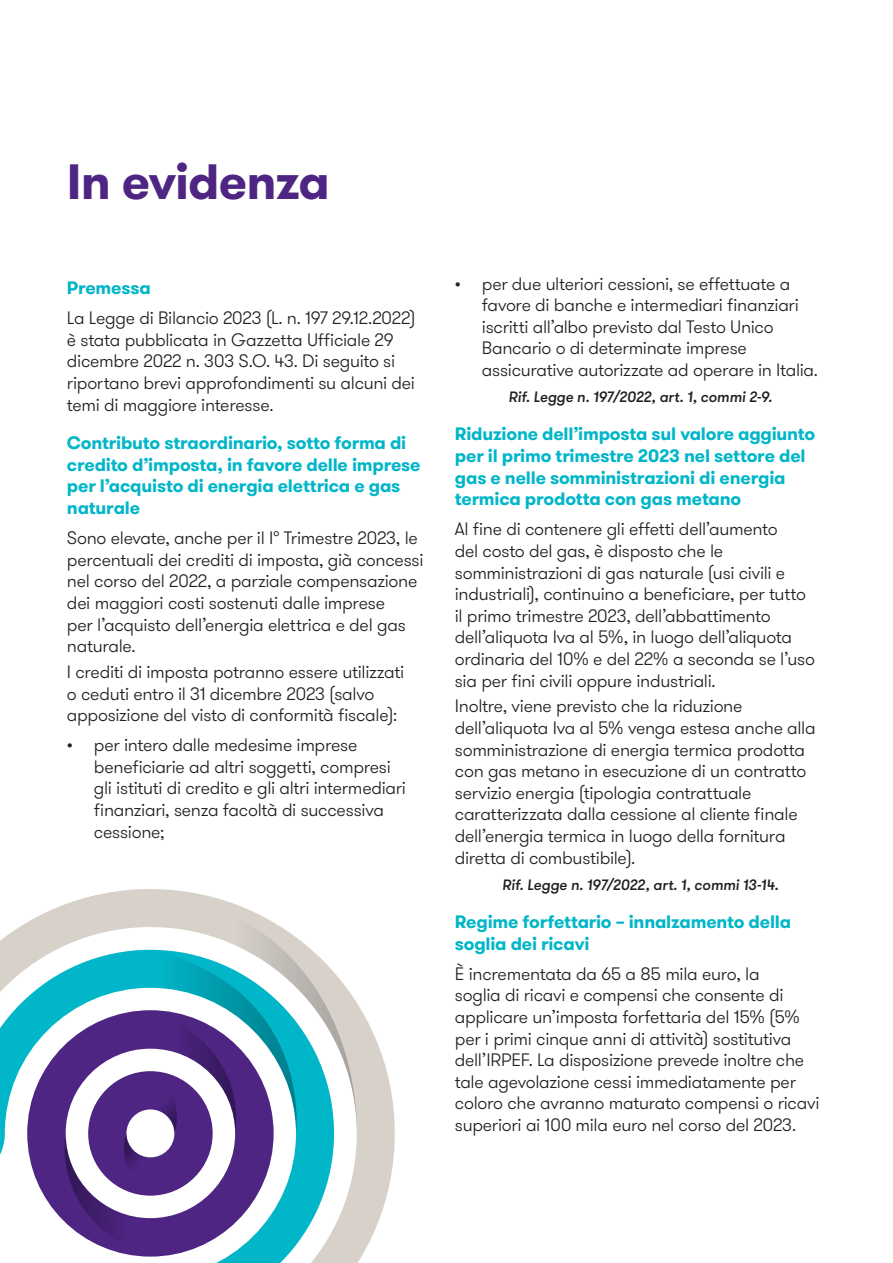
<style>
.page{position:relative;width:893px;height:1263px;background:#fff}
.page>*{position:absolute;margin:0;border:0;box-sizing:border-box;transform-origin:0 0}
.Header_Level_1{font:700 49.5px "GT Walsheim Pro";letter-spacing:-.02em;color:#4e2582}
.t1{font:300 18px/21.6px "GT Walsheim Pro";letter-spacing:-.015em;color:#231f20}
.Header_Level_1-2{font:700 18px/21.6px "GT Walsheim Pro";letter-spacing:-.01em;color:#00b6c8}
.t2{font:italic 500 15px "GT Walsheim Pro";letter-spacing:-.005em;color:#231f20}
</style>
<div class="page">
<svg style="left:0;top:889px;width:395px;height:374px"></svg>
<svg style="left:27px;top:1010px;width:38px;height:246px"></svg>
<svg style="left:150px;top:889px;width:207px;height:244px"></svg>
<svg style="left:65px;top:950px;width:232px;height:306px"></svg>
<p class="Header_Level_1" style="left:67px;top:149px;width:264px">In evidenza</p>
<p class="Header_Level_1-2" style="left:67px;top:277px;width:85px">Premessa</p>
<p class="t1" style="left:67px;top:307px;width:350px">La Legge di Bilancio 2023 (L. n. 197 29.12.2022) è stata pubblicata in Gazzetta Ufficiale 29 dicembre 2022 n. 303 S.O. 43. Di seguito si riportano brevi approfondimenti su alcuni dei temi di maggiore interesse.</p>
<p class="Header_Level_1-2" style="left:67px;top:432px;width:355px">Contributo straordinario, sotto forma di credito d’imposta, in favore delle imprese per l’acquisto di energia elettrica e gas naturale</p>
<p class="t1" style="left:67px;top:527px;width:358px">Sono elevate, anche per il I° Trimestre 2023, le percentuali dei crediti di imposta, già concessi nel corso del 2022, a parziale compensazione dei maggiori costi sostenuti dalle imprese<br>per l’acquisto dell’energia elettrica e del gas naturale.</p>
<p class="t1" style="left:67px;top:661px;width:339px">I crediti di imposta potranno essere utilizzati o ceduti entro il 31 dicembre 2023 (salvo apposizione del visto di conformità fiscale):</p>
<p class="t1" style="left:94px;top:735px;width:314px;text-indent:-27px">• per intero dalle medesime imprese beneficiarie ad altri soggetti, compresi gli istituti di credito e gli altri intermediari finanziari, senza facoltà di successiva cessione;</p>
<p class="t1" style="left:482px;top:273px;width:338px;text-indent:-27px">• per due ulteriori cessioni, se effettuate a favore di banche e intermediari finanziari iscritti all’albo previsto dal Testo Unico Bancario o di determinate imprese assicurative autorizzate ad operare in Italia.</p>
<p class="t2" style="left:508px;top:387px;width:266px">Rif. Legge n. 197/2022, art. 1, commi 2-9.</p>
<p class="Header_Level_1-2" style="left:455px;top:423px;width:362px">Riduzione dell’imposta sul valore aggiunto per il primo trimestre 2023 nel settore del gas e nelle somministrazioni di energia termica prodotta con gas metano</p>
<p class="t1" style="left:455px;top:519px;width:362px">Al fine di contenere gli effetti dell’aumento<br>del costo del gas, è disposto che le somministrazioni di gas naturale (usi civili e industriali), continuino a beneficiare, per tutto il primo trimestre 2023, dell’abbattimento dell’aliquota Iva al 5%, in luogo dell’aliquota ordinaria del 10% e del 22% a seconda se l’uso sia per fini civili oppure industriali.</p>
<p class="t1" style="left:455px;top:696px;width:362px">Inoltre, viene previsto che la riduzione dell’aliquota Iva al 5% venga estesa anche alla somministrazione di energia termica prodotta con gas metano in esecuzione di un contratto servizio energia (tipologia contrattuale caratterizzata dalla cessione al cliente finale dell’energia termica in luogo della fornitura diretta di combustibile).</p>
<p class="t2" style="left:502px;top:875px;width:278px">Rif. Legge n. 197/2022, art. 1, commi 13-14.</p>
<p class="Header_Level_1-2" style="left:455px;top:911px;width:338px">Regime forfettario – innalzamento della soglia dei ricavi</p>
<p class="t1" style="left:455px;top:963px;width:366px">È incrementata da 65 a 85 mila euro, la<br>soglia di ricavi e compensi che consente di applicare un’imposta forfettaria del 15% (5% per i primi cinque anni di attività) sostitutiva dell’IRPEF. La disposizione prevede inoltre che tale agevolazione cessi immediatamente per coloro che avranno maturato compensi o ricavi superiori ai 100 mila euro nel corso del 2023.</p>
</div>
